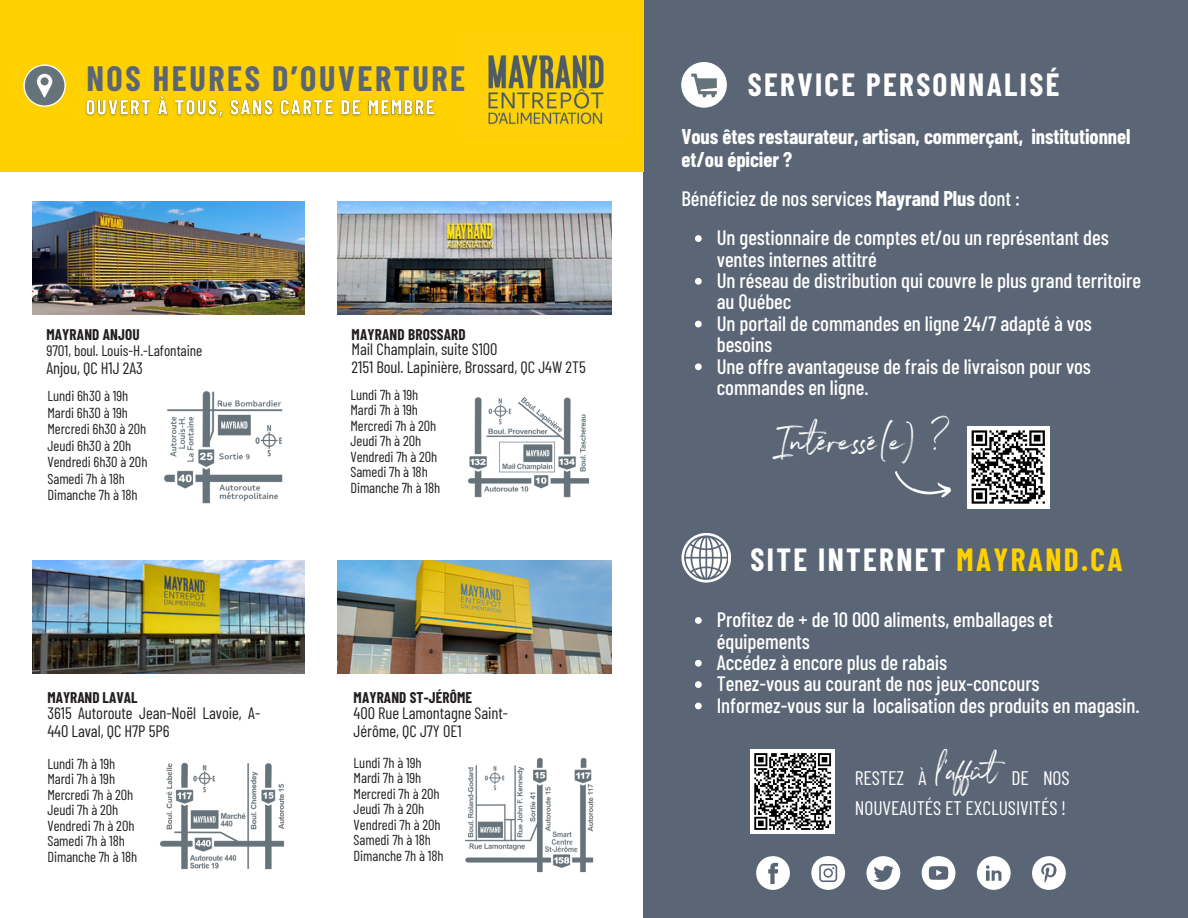
<style>
.page{position:relative;width:1188px;height:918px;background:#fff}
.page>*{position:absolute;margin:0;border:0;box-sizing:border-box;transform-origin:0 0}
.t1{font:42.15px "Northwell Alt";letter-spacing:.005em;color:#fff}
.t2{font:39.75px "Northwell Alt";color:#fff}
.t3{font:700 34.35px "Barlow Condensed";letter-spacing:.075em;color:#5a6675}
.t4{font:700 31.35px "Barlow Condensed";letter-spacing:.075em;color:#fff}
.t5{font:500 20.85px/21.3px "Barlow Condensed";letter-spacing:-.005em;color:#fff}
.t6{font:700 20.85px/22.5px "Barlow Condensed";letter-spacing:-.005em;color:#fff}
.t7{font:19.65px/29.8px "Barlow Condensed";letter-spacing:-.005em;color:#fff;text-align:right}
.t8{font:16.5px/17.5px "Barlow Condensed";letter-spacing:-.005em;color:#231f20}
.t9{font:700 15.15px "Barlow Condensed";letter-spacing:.01em;color:#231f20}
.t10{font:15.15px "Barlow Condensed";letter-spacing:-.005em;color:#231f20}
.t11{font:14.4px/15.5px "Barlow Condensed";letter-spacing:-.005em;color:#231f20}
.s1{font-weight:700}
.s2{color:#ffd100}
</style>
<div class="page">
<div style="left:644px;top:0;width:544px;height:918px;background:#5a6675"></div>
<div style="left:0;top:0;width:644px;height:171px;background:#ffd100"></div>
<img style="left:488px;top:55px;width:116px;height:70px">
<svg style="left:23px;top:64px;width:43px;height:43px"></svg>
<img style="left:164px;top:391px;width:119px;height:113px">
<img style="left:467px;top:397px;width:123px;height:101px">
<img style="left:464px;top:757px;width:130px;height:116px">
<img style="left:32px;top:201px;width:273px;height:114px">
<img style="left:338px;top:201px;width:273px;height:114px">
<img style="left:338px;top:560px;width:273px;height:114px">
<img style="left:32px;top:560px;width:273px;height:114px">
<img style="left:160px;top:762px;width:125px;height:108px">
<div style="left:681px;top:62px;width:46px;height:46px;background:#fff;border-radius:50%"></div>
<svg style="left:691px;top:74px;width:26px;height:24px"></svg>
<div style="left:967px;top:426px;width:82px;height:82px;background:#fff"></div>
<svg style="left:971px;top:430px;width:74px;height:74px"></svg>
<svg style="left:895px;top:471px;width:56px;height:27px"></svg>
<div style="left:751px;top:749px;width:84px;height:85px;background:#fff"></div>
<svg style="left:754px;top:753px;width:78px;height:77px"></svg>
<svg style="left:681px;top:533px;width:50px;height:50px"></svg>
<svg style="left:684px;top:535px;width:44px;height:44px"></svg>
<img style="left:85px;top:96px;width:350px;height:22px">
<svg style="left:695px;top:235px;width:7px;height:7px"></svg>
<svg style="left:695px;top:278px;width:7px;height:7px"></svg>
<svg style="left:695px;top:321px;width:7px;height:6px"></svg>
<svg style="left:695px;top:363px;width:7px;height:7px"></svg>
<svg style="left:695px;top:617px;width:7px;height:7px"></svg>
<svg style="left:695px;top:660px;width:7px;height:7px"></svg>
<svg style="left:695px;top:681px;width:7px;height:7px"></svg>
<svg style="left:695px;top:703px;width:7px;height:6px"></svg>
<svg style="left:756px;top:856px;width:34px;height:34px"></svg>
<svg style="left:811px;top:856px;width:34px;height:34px"></svg>
<svg style="left:1032px;top:856px;width:34px;height:34px"></svg>
<svg style="left:977px;top:856px;width:34px;height:34px"></svg>
<svg style="left:866px;top:856px;width:34px;height:34px"></svg>
<svg style="left:922px;top:856px;width:34px;height:34px"></svg>
<p class="t3" style="left:86px;top:57px;width:380px">NOS HEURES D’OUVERTURE</p>
<p class="t9" style="left:46px;top:325px;width:95px">MAYRAND ANJOU</p>
<p class="t10" style="left:46px;top:341px;width:158px">9701, boul. Louis-H.-Lafontaine</p>
<p class="t8" style="left:46px;top:359px;width:98px">Anjou, QC H1J 2A3</p>
<p class="t9" style="left:352px;top:325px;width:116px">MAYRAND BROSSARD</p>
<h2 class="t8" style="left:352px;top:340px;width:147px">Mail Champlain, suite S100</h2>
<h5 class="t8" style="left:352px;top:357px;width:236px">2151 Boul. Lapinière, Brossard, QC J4W 2T5</h5>
<p class="t11" style="left:47px;top:387px;width:102px;line-height:16.5px">Lundi 6h30 à 19h<br>Mardi 6h30 à 19h<br>Mercredi 6h30 à 20h<br>Jeudi 6h30 à 20h<br>Vendredi 6h30 à 20h<br>Samedi 7h à 18h<br>Dimanche 7h à 18h</p>
<p class="t11" style="left:350px;top:386px;width:91px">Lundi 7h à 19h<br>Mardi 7h à 19h<br>Mercredi 7h à 20h<br>Jeudi 7h à 20h<br>Vendredi 7h à 20h<br>Samedi 7h à 18h<br>Dimanche 7h à 18h</p>
<p class="t9" style="left:47px;top:688px;width:92px">MAYRAND LAVAL</p>
<p class="t9" style="left:354px;top:688px;width:120px">MAYRAND ST-JÉRÔME</p>
<p class="t8" style="left:47px;top:704px;width:214px">3615 Autoroute Jean-Noël Lavoie, A-<br>440 Laval, QC H7P 5P6</p>
<p class="t8" style="left:354px;top:704px;width:156px">400 Rue Lamontagne Saint-<br>Jérôme, QC J7Y 0E1</p>
<p class="t11" style="left:47px;top:755px;width:69px">Lundi 7h à 19h</p>
<p class="t11" style="left:47px;top:771px;width:91px">Mardi 7h à 19h<br>Mercredi 7h à 20h<br>Jeudi 7h à 20h<br>Vendredi 7h à 20h<br>Samedi 7h à 18h<br>Dimanche 7h à 18h</p>
<p class="t11" style="left:354px;top:755px;width:69px">Lundi 7h à 19h</p>
<p class="t11" style="left:354px;top:770px;width:91px">Mardi 7h à 19h<br>Mercredi 7h à 20h<br>Jeudi 7h à 20h<br>Vendredi 7h à 20h<br>Samedi 7h à 18h<br>Dimanche 7h à 18h</p>
<h5 class="t4" style="left:748px;top:65px;width:313px">SERVICE PERSONNALISÉ</h5>
<p class="t6" style="left:681px;top:124px;width:450px">Vous êtes restaurateur, artisan, commerçant, institutionnel et/ou épicier ?</p>
<p class="t5" style="left:681px;top:187px;width:340px">Bénéficiez de nos services <span class="s1">Mayrand Plus</span> dont :</p>
<p class="t5" style="left:717px;top:226px;width:394px">Un gestionnaire de comptes et/ou un représentant des ventes internes attitré</p>
<p class="t5" style="left:717px;top:269px;width:426px">Un réseau de distribution qui couvre le plus grand territoire au Québec</p>
<h1 class="t5" style="left:717px;top:312px;width:377px">Un portail de commandes en ligne 24/7 adapté à vos besoins</h1>
<p class="t5" style="left:717px;top:355px;width:376px">Une offre avantageuse de frais de livraison pour vos commandes en ligne.</p>
<p class="t1" style="left:783px;top:411px;width:168px">Intéressé(e) ?</p>
<p class="t4" style="left:751px;top:540px;width:374px">SITE INTERNET <span class="s2">MAYRAND.CA</span></p>
<p class="t5" style="left:717px;top:608px;width:338px">Profitez de + de 10 000 aliments, emballages et équipements</p>
<p class="t5" style="left:717px;top:651px;width:232px">Accédez à encore plus de rabais</p>
<h2 class="t5" style="left:717px;top:672px;width:324px">Tenez-vous au courant de nos jeux-concours</h2>
<p class="t5" style="left:717px;top:694px;width:424px">Informez-vous sur la localisation des produits en magasin.</p>
<p class="t2" style="left:937px;top:742px;width:62px">l’affût</p>
<p class="t7" style="left:855px;top:762px;width:73px">RESTEZ À</p>
<p class="t7" style="left:855px;top:762px;width:216px">DE NOS<br>NOUVEAUTÉS ET EXCLUSIVITÉS !</p>
</div>
